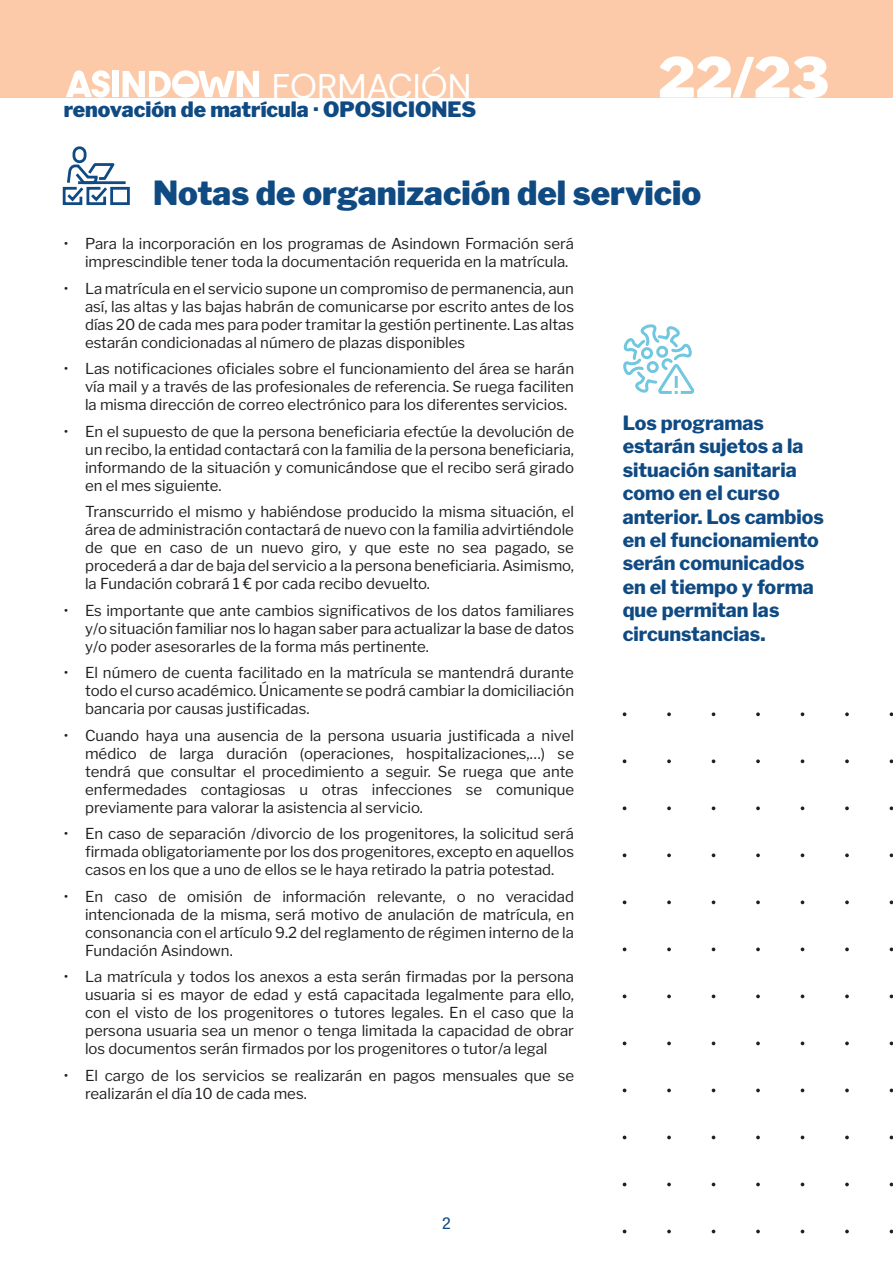
<style>
.page{position:relative;width:893px;height:1263px;background:#fff}
.page>*{position:absolute;margin:0;border:0;box-sizing:border-box;transform-origin:0 0}
.t1{font:900 54.9px "Libre Franklin";color:#fff}
.t2{font:34.05px "DM Sans";color:#fff}
.Titulares1{font:900 33px "Libre Franklin";color:#0f4a83}
.t3{font:900 21px "Libre Franklin";color:#0f4a83}
.Destacados{font:800 19.5px/23.4px "Libre Franklin";color:#0f4a83}
.Indice_1_2022{font:condensed 16.5px "Helvetica Neue";color:#0f4a83;scale:1.09 1}
.guionadoNotasOrganiz{font:15px/18px "Libre Franklin";color:#231f20;text-align:justify}
</style>
<div class="page">
<div style="left:0;top:0;width:893px;height:98px;background:#fccaa8"></div>
<div style="left:112px;top:71px;width:7px;height:26px;background:#fff"></div>
<svg style="left:123px;top:70px;width:136px;height:28px"></svg>
<svg style="left:66px;top:70px;width:44px;height:28px"></svg>
<svg style="left:623px;top:712px;width:3px;height:4px"></svg>
<svg style="left:890px;top:712px;width:3px;height:4px"></svg>
<svg style="left:845px;top:712px;width:4px;height:4px"></svg>
<svg style="left:801px;top:712px;width:3px;height:4px"></svg>
<svg style="left:756px;top:712px;width:4px;height:4px"></svg>
<svg style="left:712px;top:712px;width:3px;height:4px"></svg>
<svg style="left:667px;top:712px;width:4px;height:4px"></svg>
<svg style="left:623px;top:759px;width:3px;height:4px"></svg>
<svg style="left:890px;top:759px;width:3px;height:4px"></svg>
<svg style="left:845px;top:759px;width:4px;height:4px"></svg>
<svg style="left:801px;top:759px;width:3px;height:4px"></svg>
<svg style="left:756px;top:759px;width:4px;height:4px"></svg>
<svg style="left:712px;top:759px;width:3px;height:4px"></svg>
<svg style="left:667px;top:759px;width:4px;height:4px"></svg>
<svg style="left:623px;top:806px;width:3px;height:4px"></svg>
<svg style="left:890px;top:806px;width:3px;height:4px"></svg>
<svg style="left:845px;top:806px;width:4px;height:4px"></svg>
<svg style="left:801px;top:806px;width:3px;height:4px"></svg>
<svg style="left:756px;top:806px;width:4px;height:4px"></svg>
<svg style="left:712px;top:806px;width:3px;height:4px"></svg>
<svg style="left:667px;top:806px;width:4px;height:4px"></svg>
<svg style="left:623px;top:853px;width:3px;height:4px"></svg>
<svg style="left:890px;top:853px;width:3px;height:4px"></svg>
<svg style="left:845px;top:853px;width:4px;height:4px"></svg>
<svg style="left:801px;top:853px;width:3px;height:4px"></svg>
<svg style="left:756px;top:853px;width:4px;height:4px"></svg>
<svg style="left:712px;top:853px;width:3px;height:4px"></svg>
<svg style="left:667px;top:853px;width:4px;height:4px"></svg>
<svg style="left:623px;top:900px;width:3px;height:4px"></svg>
<svg style="left:890px;top:900px;width:3px;height:4px"></svg>
<svg style="left:845px;top:900px;width:4px;height:4px"></svg>
<svg style="left:801px;top:900px;width:3px;height:4px"></svg>
<svg style="left:756px;top:900px;width:4px;height:4px"></svg>
<svg style="left:712px;top:900px;width:3px;height:4px"></svg>
<svg style="left:667px;top:900px;width:4px;height:4px"></svg>
<svg style="left:623px;top:947px;width:3px;height:4px"></svg>
<svg style="left:890px;top:947px;width:3px;height:4px"></svg>
<svg style="left:845px;top:947px;width:4px;height:4px"></svg>
<svg style="left:801px;top:947px;width:3px;height:4px"></svg>
<svg style="left:756px;top:947px;width:4px;height:4px"></svg>
<svg style="left:712px;top:947px;width:3px;height:4px"></svg>
<svg style="left:667px;top:947px;width:4px;height:4px"></svg>
<svg style="left:623px;top:994px;width:3px;height:4px"></svg>
<svg style="left:890px;top:994px;width:3px;height:4px"></svg>
<svg style="left:845px;top:994px;width:4px;height:4px"></svg>
<svg style="left:801px;top:994px;width:3px;height:4px"></svg>
<svg style="left:756px;top:994px;width:4px;height:4px"></svg>
<svg style="left:712px;top:994px;width:3px;height:4px"></svg>
<svg style="left:667px;top:994px;width:4px;height:4px"></svg>
<svg style="left:623px;top:1041px;width:3px;height:4px"></svg>
<svg style="left:890px;top:1041px;width:3px;height:4px"></svg>
<svg style="left:845px;top:1041px;width:4px;height:4px"></svg>
<svg style="left:801px;top:1041px;width:3px;height:4px"></svg>
<svg style="left:756px;top:1041px;width:4px;height:4px"></svg>
<svg style="left:712px;top:1041px;width:3px;height:4px"></svg>
<svg style="left:667px;top:1041px;width:4px;height:4px"></svg>
<svg style="left:623px;top:1088px;width:3px;height:4px"></svg>
<svg style="left:890px;top:1088px;width:3px;height:4px"></svg>
<svg style="left:845px;top:1088px;width:4px;height:4px"></svg>
<svg style="left:801px;top:1088px;width:3px;height:4px"></svg>
<svg style="left:756px;top:1088px;width:4px;height:4px"></svg>
<svg style="left:712px;top:1088px;width:3px;height:4px"></svg>
<svg style="left:667px;top:1088px;width:4px;height:4px"></svg>
<svg style="left:623px;top:1135px;width:3px;height:4px"></svg>
<svg style="left:890px;top:1135px;width:3px;height:4px"></svg>
<svg style="left:845px;top:1135px;width:4px;height:4px"></svg>
<svg style="left:801px;top:1135px;width:3px;height:4px"></svg>
<svg style="left:756px;top:1135px;width:4px;height:4px"></svg>
<svg style="left:712px;top:1135px;width:3px;height:4px"></svg>
<svg style="left:667px;top:1135px;width:4px;height:4px"></svg>
<svg style="left:623px;top:1182px;width:3px;height:4px"></svg>
<svg style="left:890px;top:1182px;width:3px;height:4px"></svg>
<svg style="left:845px;top:1182px;width:4px;height:4px"></svg>
<svg style="left:801px;top:1182px;width:3px;height:4px"></svg>
<svg style="left:756px;top:1182px;width:4px;height:4px"></svg>
<svg style="left:712px;top:1182px;width:3px;height:4px"></svg>
<svg style="left:667px;top:1182px;width:4px;height:4px"></svg>
<svg style="left:623px;top:1229px;width:3px;height:4px"></svg>
<svg style="left:890px;top:1229px;width:3px;height:4px"></svg>
<svg style="left:845px;top:1229px;width:4px;height:4px"></svg>
<svg style="left:801px;top:1229px;width:3px;height:4px"></svg>
<svg style="left:756px;top:1229px;width:4px;height:4px"></svg>
<svg style="left:712px;top:1229px;width:3px;height:4px"></svg>
<svg style="left:667px;top:1229px;width:4px;height:4px"></svg>
<svg style="left:62px;top:146px;width:68px;height:60px"></svg>
<svg style="left:623px;top:324px;width:72px;height:70px"></svg>
<h2 class="t2" style="left:272px;top:65px;width:201px">FORMACIÓN</h2>
<h1 class="t1" style="left:658px;top:35px;width:172px">22/23</h1>
<h3 class="t3" style="left:64px;top:93px;width:414px">renovación de matrícula · OPOSICIONES</h3>
<p class="Titulares1" style="left:153px;top:167px;width:550px">Notas de organización del servicio</p>
<p class="guionadoNotasOrganiz" style="left:85px;top:233px;width:490px;text-indent:-21px">• Para la incorporación en los programas de Asindown Formación será imprescindible tener toda la documentación requerida en la matrícula.</p>
<p class="guionadoNotasOrganiz" style="left:85px;top:278px;width:490px;text-indent:-21px">• La matrícula en el servicio supone un compromiso de permanencia, aun así, las altas y las bajas habrán de comunicarse por escrito antes de los días 20 de cada mes para poder tramitar la gestión pertinente. Las altas estarán condicionadas al número de plazas disponibles</p>
<p class="guionadoNotasOrganiz" style="left:85px;top:358px;width:491px;text-indent:-21px">• Las notificaciones oficiales sobre el funcionamiento del área se harán vía mail y a través de las profesionales de referencia. Se ruega faciliten la misma dirección de correo electrónico para los diferentes servicios.</p>
<p class="guionadoNotasOrganiz" style="left:85px;top:421px;width:491px;text-indent:-21px">• En el supuesto de que la persona beneficiaria efectúe la devolución de un recibo, la entidad contactará con la familia de la persona beneficiaria, informando de la situación y comunicándose que el recibo será girado en el mes siguiente.</p>
<p class="guionadoNotasOrganiz" style="left:85px;top:501px;width:490px">Transcurrido el mismo y habiéndose producido la misma situación, el área de administración contactará de nuevo con la familia advirtiéndole de que en caso de un nuevo giro, y que este no sea pagado, se procederá a dar de baja del servicio a la persona beneficiaria. Asimismo, la Fundación cobrará 1 € por cada recibo devuelto.</p>
<p class="guionadoNotasOrganiz" style="left:85px;top:600px;width:490px;text-indent:-21px">• Es importante que ante cambios significativos de los datos familiares y/o situación familiar nos lo hagan saber para actualizar la base de datos y/o poder asesorarles de la forma más pertinente.</p>
<p class="guionadoNotasOrganiz" style="left:85px;top:662px;width:490px;text-indent:-21px">• El número de cuenta facilitado en la matrícula se mantendrá durante todo el curso académico. Únicamente se podrá cambiar la domiciliación bancaria por causas justificadas.</p>
<p class="guionadoNotasOrganiz" style="left:85px;top:725px;width:490px;text-indent:-21px">• Cuando haya una ausencia de la persona usuaria justificada a nivel médico de larga duración (operaciones, hospitalizaciones,…) se tendrá que consultar el procedimiento a seguir. Se ruega que ante enfermedades contagiosas u otras infecciones se comunique previamente para valorar la asistencia al servicio.</p>
<p class="guionadoNotasOrganiz" style="left:85px;top:823px;width:491px;text-indent:-21px">• En caso de separación /divorcio de los progenitores, la solicitud será firmada obligatoriamente por los dos progenitores, excepto en aquellos casos en los que a uno de ellos se le haya retirado la patria potestad.</p>
<p class="guionadoNotasOrganiz" style="left:85px;top:886px;width:491px;text-indent:-21px">• En caso de omisión de información relevante, o no veracidad intencionada de la misma, será motivo de anulación de matrícula, en consonancia con el artículo 9.2 del reglamento de régimen interno de la Fundación Asindown.</p>
<p class="guionadoNotasOrganiz" style="left:85px;top:966px;width:490px;text-indent:-21px">• La matrícula y todos los anexos a esta serán firmadas por la persona usuaria si es mayor de edad y está capacitada legalmente para ello, con el visto de los progenitores o tutores legales. En el caso que la persona usuaria sea un menor o tenga limitada la capacidad de obrar los documentos serán firmados por los progenitores o tutor/a legal</p>
<p class="guionadoNotasOrganiz" style="left:85px;top:1065px;width:490px;text-indent:-21px">• El cargo de los servicios se realizarán en pagos mensuales que se realizarán el día 10 de cada mes.</p>
<p class="Indice_1_2022" style="left:442px;top:1214px;width:9px">2</p>
<p class="Destacados" style="left:623px;top:409px;width:203px">Los programas estarán sujetos a la situación sanitaria como en el curso anterior. Los cambios en el funcionamiento serán comunicados en el tiempo y forma que permitan las circunstancias.</p>
</div>
